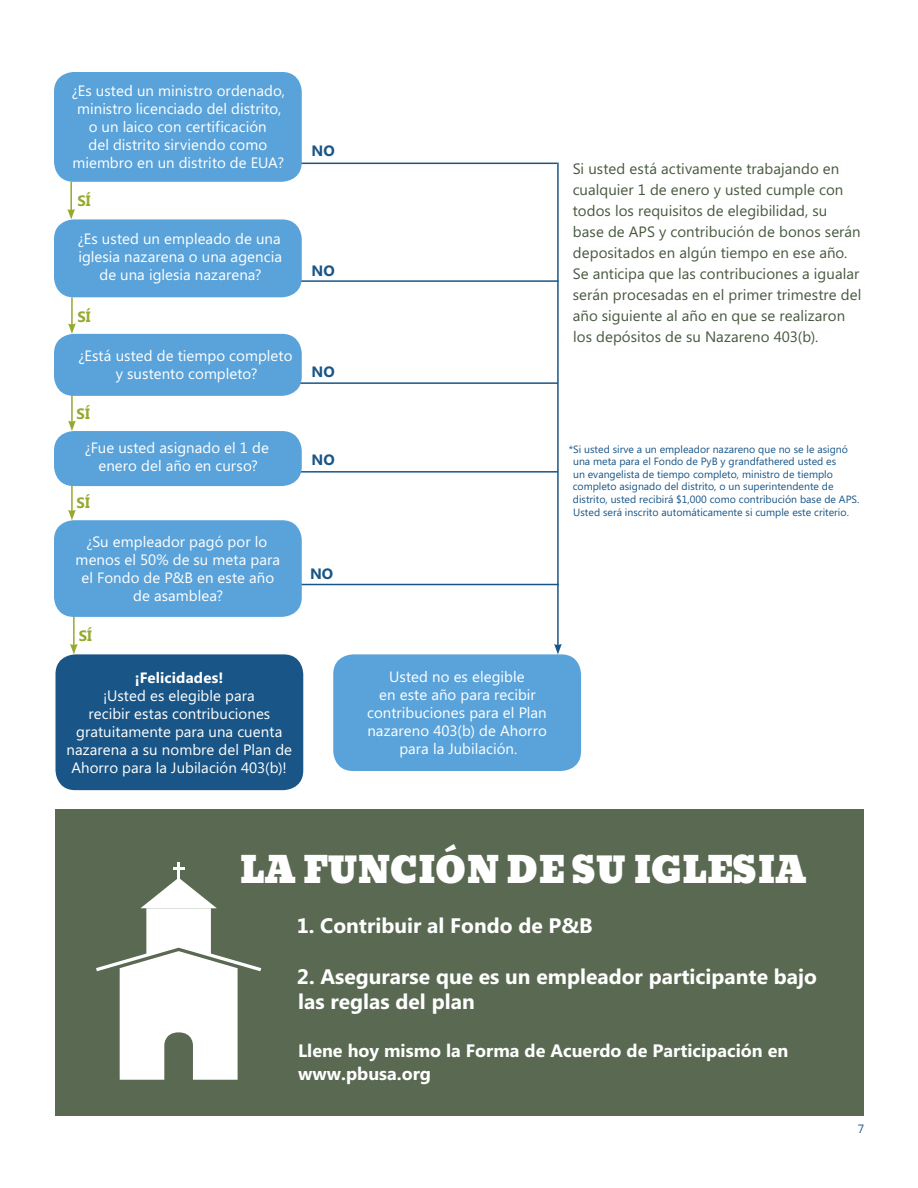
<style>
.page{position:relative;width:918px;height:1188px;background:#fff}
.page>*{position:absolute;margin:0;border:0;box-sizing:border-box;transform-origin:0 0}
.t1{font:36px "Bevan";color:#fff}
.t2{font:700 21px/25.5px "Microsoft Phags Pa";color:#fff}
.t3{font:700 18px/22.5px "Microsoft Phags Pa";color:#fff}
.flow_chart_text{font:15px/18px "Microsoft Phags Pa";letter-spacing:.005em;color:#fff;text-align:center}
.regular_text{font:15px/21px "Microsoft Phags Pa";letter-spacing:.005em;color:#48593f}
.flow_chart_text-2{font:700 15px "Microsoft Phags Pa";letter-spacing:.01em;color:#fff}
.flow_chart_answers_b{font:700 15px "Microsoft Phags Pa";color:#195586}
.flow_chart_answers_g{font:700 15px "Microsoft Phags Pa";color:#97a92c}
.t4{font:12px "Microsoft Phags Pa";color:#195586}
.t5{font:10.5px/12.6px "Microsoft Phags Pa";color:#195586}
</style>
<div class="page">
<div style="left:56px;top:809px;width:808px;height:306px;background:#5a6952"></div>
<svg style="left:96px;top:862px;width:165px;height:218px"></svg>
<div style="left:56px;top:654px;width:247px;height:136px;background:#195586;border-radius:20px"></div>
<hr style="left:73px;top:604px;width:2px;height:42px;background:#97a92c">
<svg style="left:70px;top:644px;width:8px;height:10px"></svg>
<hr style="left:294px;top:471px;width:264px;height:2px;background:#195586">
<hr style="left:282px;top:584px;width:277px;height:1px;background:#195586">
<div style="left:54px;top:520px;width:248px;height:97px;background:#59a3da;border-radius:20px"></div>
<hr style="left:71px;top:486px;width:2px;height:26px;background:#97a92c">
<svg style="left:68px;top:510px;width:8px;height:10px"></svg>
<div style="left:54px;top:431px;width:248px;height:55px;background:#59a3da;border-radius:20px"></div>
<hr style="left:71px;top:393px;width:2px;height:30px;background:#97a92c">
<svg style="left:68px;top:421px;width:8px;height:10px"></svg>
<hr style="left:280px;top:382px;width:278px;height:2px;background:#195586">
<div style="left:54px;top:334px;width:248px;height:62px;background:#59a3da;border-radius:20px"></div>
<hr style="left:280px;top:163px;width:277px;height:1px;background:#195586">
<div style="left:54px;top:72px;width:248px;height:110px;background:#59a3da;border-radius:20px"></div>
<hr style="left:280px;top:280px;width:278px;height:2px;background:#195586">
<div style="left:54px;top:219px;width:248px;height:78px;background:#59a3da;border-radius:20px"></div>
<div style="left:333px;top:654px;width:248px;height:117px;background:#59a3da;border-radius:20px"></div>
<hr style="left:71px;top:297px;width:2px;height:29px;background:#97a92c">
<svg style="left:68px;top:323px;width:8px;height:11px"></svg>
<hr style="left:70px;top:182px;width:2px;height:29px;background:#97a92c">
<svg style="left:67px;top:209px;width:8px;height:10px"></svg>
<hr style="left:557px;top:163px;width:2px;height:483px;background:#195586">
<svg style="left:554px;top:644px;width:8px;height:10px"></svg>
<p class="flow_chart_text" style="left:72px;top:81px;width:215px">¿Es usted un ministro ordenado, ministro licenciado del distrito, o un laico con certificación<br>del distrito sirviendo como miembro en un distrito de EUA?</p>
<p class="flow_chart_answers_g" style="left:77px;top:190px;width:15px">SÍ</p>
<p class="flow_chart_text" style="left:78px;top:229px;width:206px">¿Es usted un empleado de una iglesia nazarena o una agencia de una iglesia nazarena?</p>
<p class="flow_chart_answers_g" style="left:77px;top:306px;width:15px">SÍ</p>
<p class="flow_chart_text" style="left:78px;top:346px;width:216px">¿Está usted de tiempo completo y sustento completo?</p>
<p class="flow_chart_answers_g" style="left:77px;top:403px;width:15px">SÍ</p>
<p class="flow_chart_text" style="left:85px;top:438px;width:186px">¿Fue usted asignado el 1 de enero del año en curso?</p>
<p class="flow_chart_answers_g" style="left:77px;top:492px;width:15px">SÍ</p>
<p class="flow_chart_text" style="left:76px;top:532px;width:206px">¿Su empleador pagó por lo menos el 50% de su meta para el Fondo de P&amp;B en este año de asamblea?</p>
<p class="flow_chart_answers_g" style="left:79px;top:625px;width:15px">SÍ</p>
<p class="flow_chart_text-2" style="left:135px;top:667px;width:90px">¡Felicidades!</p>
<p class="flow_chart_text" style="left:67px;top:686px;width:227px">¡Usted es elegible para<br>recibir estas contribuciones gratuitamente para una cuenta nazarena a su nombre del Plan de<br>Ahorro para la Jubilación 403(b)!</p>
<p class="flow_chart_answers_b" style="left:312px;top:140px;width:25px">NO</p>
<p class="flow_chart_answers_b" style="left:312px;top:260px;width:25px">NO</p>
<p class="flow_chart_answers_b" style="left:312px;top:361px;width:25px">NO</p>
<p class="flow_chart_answers_b" style="left:312px;top:449px;width:25px">NO</p>
<p class="flow_chart_answers_b" style="left:310px;top:563px;width:25px">NO</p>
<p class="regular_text" style="left:573px;top:157px;width:290px">Si usted está activamente trabajando en cualquier 1 de enero y usted cumple con todos los requisitos de elegibilidad, su base de APS y contribución de bonos serán depositados en algún tiempo en ese año.<br>Se anticipa que las contribuciones a igualar serán procesadas en el primer trimestre del año siguiente al año en que se realizaron los depósitos de su Nazareno 403(b).</p>
<p class="t5" style="left:573px;top:442px;width:288px;text-indent:-4px">*Si usted sirve a un empleador nazareno que no se le asignó una meta para el Fondo de PyB y grandfathered usted es<br>un evangelista de tiempo completo, ministro de tiemplo completo asignado del distrito, o un superintendente de distrito, usted recibirá $1,000 como contribución base de APS.<br>Usted será inscrito automáticamente si cumple este criterio.</p>
<p class="flow_chart_text" style="left:367px;top:667px;width:181px">Usted no es elegible<br>en este año para recibir contribuciones para el Plan nazareno 403(b) de Ahorro para la Jubilación.</p>
<p class="t1" style="left:239px;top:850px;width:568px">LA FUNCIÓN DE SU IGLESIA</p>
<p class="t2" style="left:297px;top:911px;width:298px">1. Contribuir al Fondo de P&amp;B</p>
<p class="t2" style="left:297px;top:962px;width:522px">2. Asegurarse que es un empleador participante bajo las reglas del plan</p>
<p class="t3" style="left:298px;top:1039px;width:492px">Llene hoy mismo la Forma de Acuerdo de Participación en www.pbusa.org</p>
<p class="t4" style="left:858px;top:1120px;width:8px">7</p>
</div>
